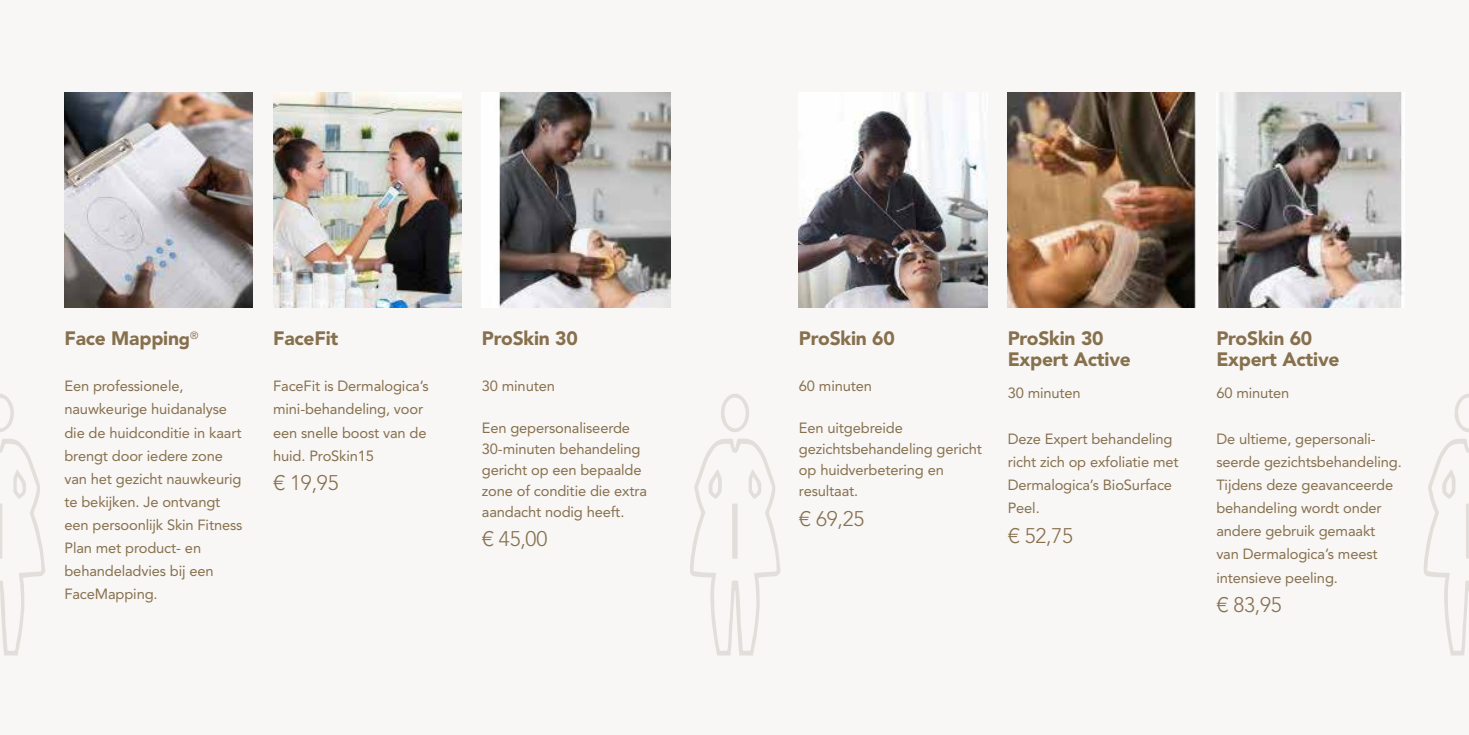
<style>
.page{position:relative;width:1469px;height:735px;background:#fff}
.page>*{position:absolute;margin:0;border:0;box-sizing:border-box;transform-origin:0 0}
.t1{font:300 21px "Avenir";letter-spacing:-.01em;color:#87704d}
.t2{font:900 19.25px/21px "Avenir";letter-spacing:-.01em;color:#87704d}
.t3{font:14.7px/23.1px "Avenir";letter-spacing:-.01em;color:#87704d}
.s1{font-size:17.85px}
.s2{font-family:"Helvetica Neue"}
</style>
<div class="page">
<div style="left:0;top:0;width:1468px;height:734px;background:#f8f7f6"></div>
<img style="left:64px;top:93px;width:189px;height:214px">
<img style="left:273px;top:93px;width:188px;height:214px">
<img style="left:499px;top:93px;width:171px;height:214px">
<img style="left:799px;top:101px;width:188px;height:206px">
<img style="left:1007px;top:93px;width:188px;height:214px">
<img style="left:1216px;top:93px;width:186px;height:214px">
<svg style="left:690px;top:394px;width:91px;height:261px"></svg>
<svg style="left:1424px;top:394px;width:44px;height:261px"></svg>
<svg style="left:0;top:394px;width:45px;height:261px"></svg>
<h2 class="t2" style="left:64px;top:327px;width:135px">Face Mappin<span class="s1">g</span><sup>®</sup></h2>
<p class="t3" style="left:64px;top:374px;width:179px">Een professionele, nauwkeurige huidanalyse die de huidconditie in kaart brengt door iedere zone van het gezicht nauwkeurig te bekijken. Je ontvangt een persoonlijk Skin Fitness<br>Plan met product- en behandeladvies bij een<br>FaceMapping.</p>
<h2 class="t2" style="left:273px;top:327px;width:67px">FaceFit</h2>
<p class="t3" style="left:273px;top:374px;width:157px">FaceFit is Dermalogica’s mini-behandeling, voor een snelle boost van de huid. ProSkin15</p>
<h1 class="t1" style="left:273px;top:470px;width:67px"><span class="s2">€</span> 19,95</h1>
<h2 class="t2" style="left:482px;top:327px;width:97px">ProSkin 30</h2>
<p class="t3" style="left:482px;top:374px;width:75px">30 minuten</p>
<p class="t3" style="left:482px;top:417px;width:167px;line-height:21px">Een gepersonaliseerde<br>30-minuten behandeling gericht op een bepaalde zone of conditie die extra aandacht nodig heeft.</p>
<h1 class="t1" style="left:482px;top:526px;width:67px"><span class="s2">€</span> 45,00</h1>
<h2 class="t2" style="left:799px;top:327px;width:97px">ProSkin 60</h2>
<p class="t3" style="left:799px;top:374px;width:75px">60 minuten</p>
<p class="t3" style="left:799px;top:417px;width:184px;line-height:21px">Een uitgebreide gezichtsbehandeling gericht op huidverbetering en resultaat.</p>
<h1 class="t1" style="left:799px;top:506px;width:67px"><span class="s2">€</span> 69,25</h1>
<h2 class="t2" style="left:1007px;top:327px;width:125px">ProSkin 30<br>Expert Active</h2>
<p class="t3" style="left:1007px;top:381px;width:75px">30 minuten</p>
<p class="t3" style="left:1007px;top:427px;width:172px">Deze Expert behandeling richt zich op exfoliatie met<br>Dermalogica’s BioSurface<br>Peel.</p>
<h1 class="t1" style="left:1007px;top:522px;width:67px"><span class="s2">€</span> 52,75</h1>
<h2 class="t2" style="left:1216px;top:327px;width:125px">ProSkin 60<br>Expert Active</h2>
<p class="t3" style="left:1216px;top:381px;width:75px">60 minuten</p>
<p class="t3" style="left:1216px;top:427px;width:187px">De ultieme, gepersonali&shy;seerde gezichtsbehandeling.<br>Tijdens deze geavanceerde behandeling wordt onder andere gebruik gemaakt<br>van Dermalogica’s meest intensieve peeling.</p>
<h1 class="t1" style="left:1216px;top:592px;width:67px"><span class="s2">€</span> 83,95</h1>
</div>
